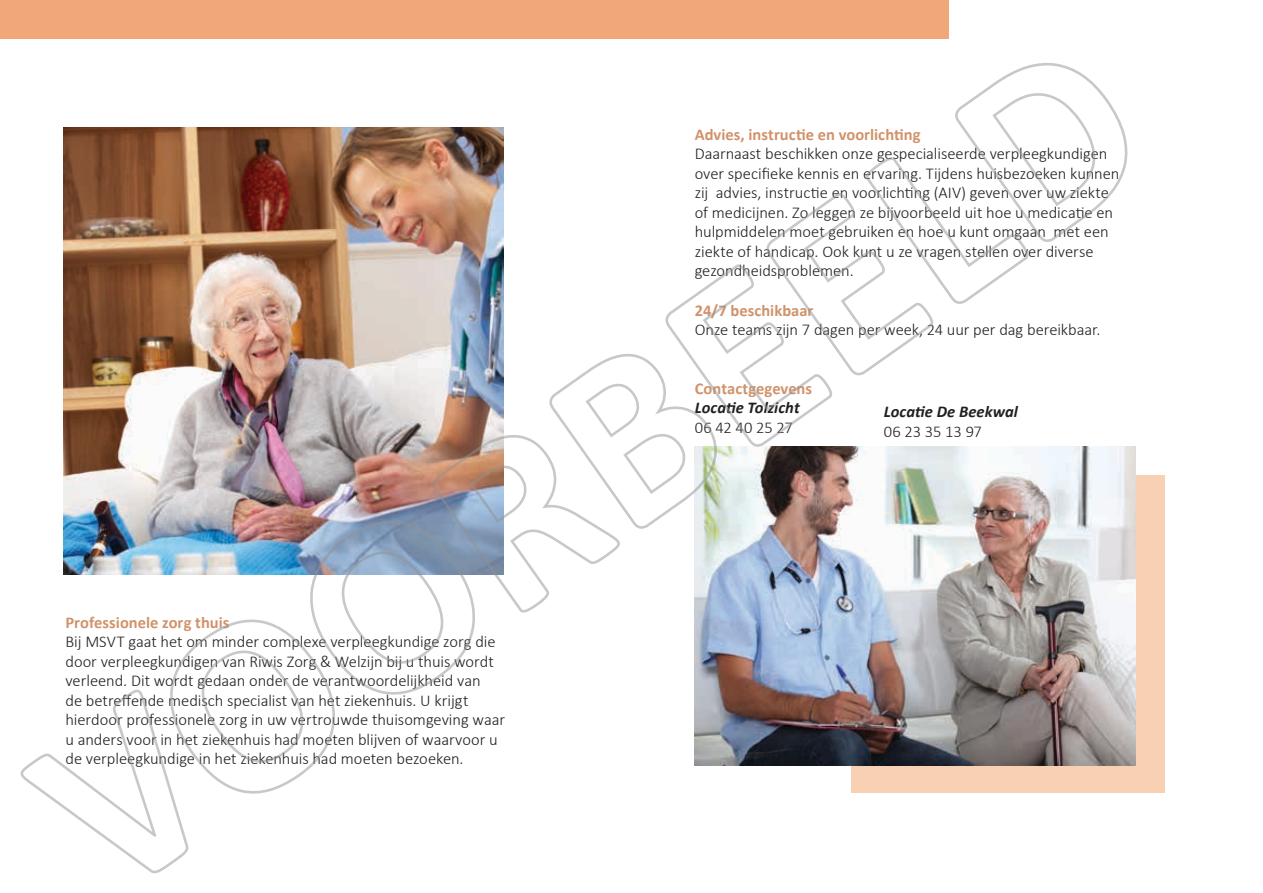
<style>
.page{position:relative;width:1263px;height:893px;background:#fff}
.page>*{position:absolute;margin:0;border:0;box-sizing:border-box;transform-origin:0 0}
.t1{font:300 16.5px/19.5px "Calibri";letter-spacing:-.005em;color:#231f20}
.t2{font:700 16.5px "Calibri";letter-spacing:.005em;color:#d1926a}
.t3{font:italic 700 16.5px "Calibri";letter-spacing:.005em;color:#231f20}
</style>
<div class="page">
<svg style="left:851px;top:475px;width:314px;height:318px;background:#f3d1ba"></svg>
<div style="left:0;top:0;width:949px;height:39px;background:#f1a779"></div>
<img style="left:20px;top:63px;width:1110px;height:811px">
<p class="t2" style="left:65px;top:612px;width:165px">Professionele zorg thuis</p>
<p class="t1" style="left:65px;top:631px;width:441px">Bij MSVT gaat het om minder complexe verpleegkundige zorg die door verpleegkundigen van Riwis Zorg &amp; Welzijn bij u thuis wordt verleend. Dit wordt gedaan onder de verantwoordelijkheid van<br>de betreffende medisch specialist van het ziekenhuis. U krijgt hierdoor professionele zorg in uw vertrouwde thuisomgeving waar u anders voor in het ziekenhuis had moeten blijven of waarvoor u de verpleegkundige in het ziekenhuis had moeten bezoeken.</p>
<p class="t2" style="left:695px;top:124px;width:227px">Advies, instructie en voorlichting</p>
<p class="t1" style="left:695px;top:143px;width:426px">Daarnaast beschikken onze gespecialiseerde verpleegkundigen over specifieke kennis en ervaring. Tijdens huisbezoeken kunnen zij advies, instructie en voorlichting (AIV) geven over uw ziekte of medicijnen. Zo leggen ze bijvoorbeeld uit hoe u medicatie en hulpmiddelen moet gebruiken en hoe u kunt omgaan met een ziekte of handicap. Ook kunt u ze vragen stellen over diverse gezondheidsproblemen.</p>
<p class="t2" style="left:695px;top:300px;width:120px">24/7 beschikbaar</p>
<p class="t1" style="left:695px;top:319px;width:407px">Onze teams zijn 7 dagen per week, 24 uur per dag bereikbaar.</p>
<p class="t2" style="left:695px;top:378px;width:119px">Contactgegevens</p>
<p class="t3" style="left:695px;top:397px;width:106px">Locatie Tolzicht</p>
<p class="t1" style="left:695px;top:416px;width:100px">06 42 40 25 27</p>
<p class="t3" style="left:884px;top:401px;width:136px">Locatie De Beekwal</p>
<p class="t1" style="left:884px;top:421px;width:100px">06 23 35 13 97</p>
</div>
